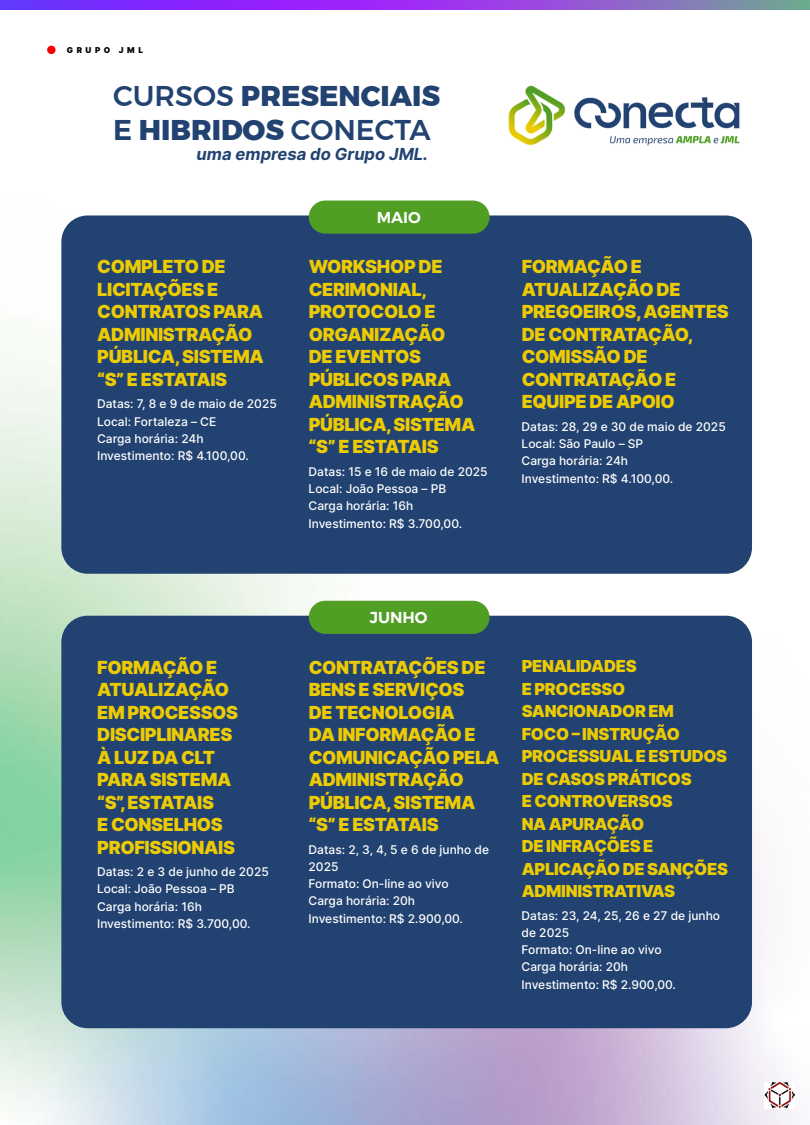
<style>
.page{position:relative;width:810px;height:1125px;background:#fff}
.page>*{position:absolute;margin:0;border:0;box-sizing:border-box;transform-origin:0 0}
.t1{font:800 28.5px/33.8px "Montserrat";color:#224271}
.t2{font:900 18px/22.5px "Inter";letter-spacing:-.02em;color:#edcb03}
.t3{font:italic 700 16.58px "Inter";color:#224271}
.t4{font:900 16.5px/22.5px "Inter";letter-spacing:-.02em;color:#edcb03}
.t5{font:600 15.75px "Montserrat";color:#fff}
.t6{font:500 12px/17.2px "Inter";color:#fff}
.t7{font:900 8.1px "Inter";letter-spacing:.435em;color:#000}
.s1{font-weight:500}
.s2{font-weight:600}
</style>
<div class="page">
<img style="left:0;top:9px;width:522px;height:874px">
<img style="left:522px;top:9px;width:288px;height:1px">
<img style="left:733px;top:216px;width:62px;height:909px">
<div style="left:47px;top:46px;width:9px;height:8px;background:#f00;border-radius:50%"></div>
<img style="left:764px;top:1082px;width:30px;height:26px">
<img style="left:0;top:0;width:810px;height:9px">
<div style="left:61px;top:215px;width:691px;height:359px;background:#224271;border-radius:26px"></div>
<div style="left:61px;top:616px;width:691px;height:412px;background:#224271;border-radius:26px"></div>
<div style="left:309px;top:201px;width:181px;height:33px;background:#519e25;border-radius:17px"></div>
<div style="left:309px;top:601px;width:181px;height:33px;background:#519e25;border-radius:17px"></div>
<img style="left:503px;top:72px;width:237px;height:87px">
<p class="t7" style="left:67px;top:44px;width:78px">GRUPO JML</p>
<h1 class="t1" style="left:113px;top:77px;width:329px"><span class="s1">CURSOS</span> PRESENCIAIS<br><span class="s2">E</span> HIBRIDOS <span class="s1">CONECTA</span></h1>
<h3 class="t3" style="left:197px;top:142px;width:233px">uma empresa do Grupo JML.</h3>
<h2 class="t2" style="left:97px;top:255px;width:168px">COMPLETO DE<br>LICITAÇÕES E<br>CONTRATOS PARA<br>ADMINISTRAÇÃO<br>PÚBLICA, SISTEMA “S” E ESTATAIS</h2>
<p class="t6" style="left:97px;top:395px;width:181px">Datas: 7, 8 e 9 de maio de 2025<br>Local: Fortaleza – CE<br>Carga horária: 24h<br>Investimento: R$ 4.100,00.</p>
<h3 class="t5" style="left:377px;top:207px;width:46px">MAIO</h3>
<h2 class="t2" style="left:309px;top:255px;width:168px">WORKSHOP DE<br>CERIMONIAL,<br>PROTOCOLO E<br>ORGANIZAÇÃO<br>DE EVENTOS<br>PÚBLICOS PARA<br>ADMINISTRAÇÃO<br>PÚBLICA, SISTEMA “S” E ESTATAIS</h2>
<p class="t6" style="left:309px;top:463px;width:181px">Datas: 15 e 16 de maio de 2025<br>Local: João Pessoa – PB<br>Carga horária: 16h<br>Investimento: R$ 3.700,00.</p>
<h2 class="t2" style="left:522px;top:255px;width:209px">FORMAÇÃO E<br>ATUALIZAÇÃO DE<br>PREGOEIROS, AGENTES<br>DE CONTRATAÇÃO,<br>COMISSÃO DE<br>CONTRATAÇÃO E<br>EQUIPE DE APOIO</h2>
<p class="t6" style="left:522px;top:418px;width:206px">Datas: 28, 29 e 30 de maio de 2025<br>Local: São Paulo – SP<br>Carga horária: 24h<br>Investimento: R$ 4.100,00.</p>
<h2 class="t2" style="left:97px;top:655px;width:143px">FORMAÇÃO E<br>ATUALIZAÇÃO<br>EM PROCESSOS<br>DISCIPLINARES<br>À LUZ DA CLT<br>PARA SISTEMA “S”, ESTATAIS<br>E CONSELHOS<br>PROFISSIONAIS</h2>
<p class="t6" style="left:97px;top:863px;width:173px">Datas: 2 e 3 de junho de 2025<br>Local: João Pessoa – PB<br>Carga horária: 16h<br>Investimento: R$ 3.700,00.</p>
<h3 class="t5" style="left:370px;top:608px;width:59px">JUNHO</h3>
<h2 class="t2" style="left:309px;top:655px;width:192px">CONTRATAÇÕES DE<br>BENS E SERVIÇOS<br>DE TECNOLOGIA<br>DA INFORMAÇÃO E<br>COMUNICAÇÃO PELA<br>ADMINISTRAÇÃO<br>PÚBLICA, SISTEMA “S” E ESTATAIS</h2>
<p class="t6" style="left:309px;top:840px;width:182px">Datas: 2, 3, 4, 5 e 6 de junho de<br>2025<br>Formato: On-line ao vivo<br>Carga horária: 20h<br>Investimento: R$ 2.900,00.</p>
<h3 class="t4" style="left:522px;top:655px;width:208px">PENALIDADES<br>E PROCESSO<br>SANCIONADOR EM<br>FOCO INSTRUÇÃO<br>PROCESSUAL E ESTUDOS<br>DE CASOS PRÁTICOS<br>E CONTROVERSOS<br>NA APURAÇÃO<br>DE INFRAÇÕES E<br>APLICAÇÃO DE SANÇÕES<br>ADMINISTRATIVAS</h3>
<p class="t6" style="left:522px;top:906px;width:200px">Datas: 23, 24, 25, 26 e 27 de junho de 2025<br>Formato: On-line ao vivo<br>Carga horária: 20h<br>Investimento: R$ 2.900,00.</p>
</div>
